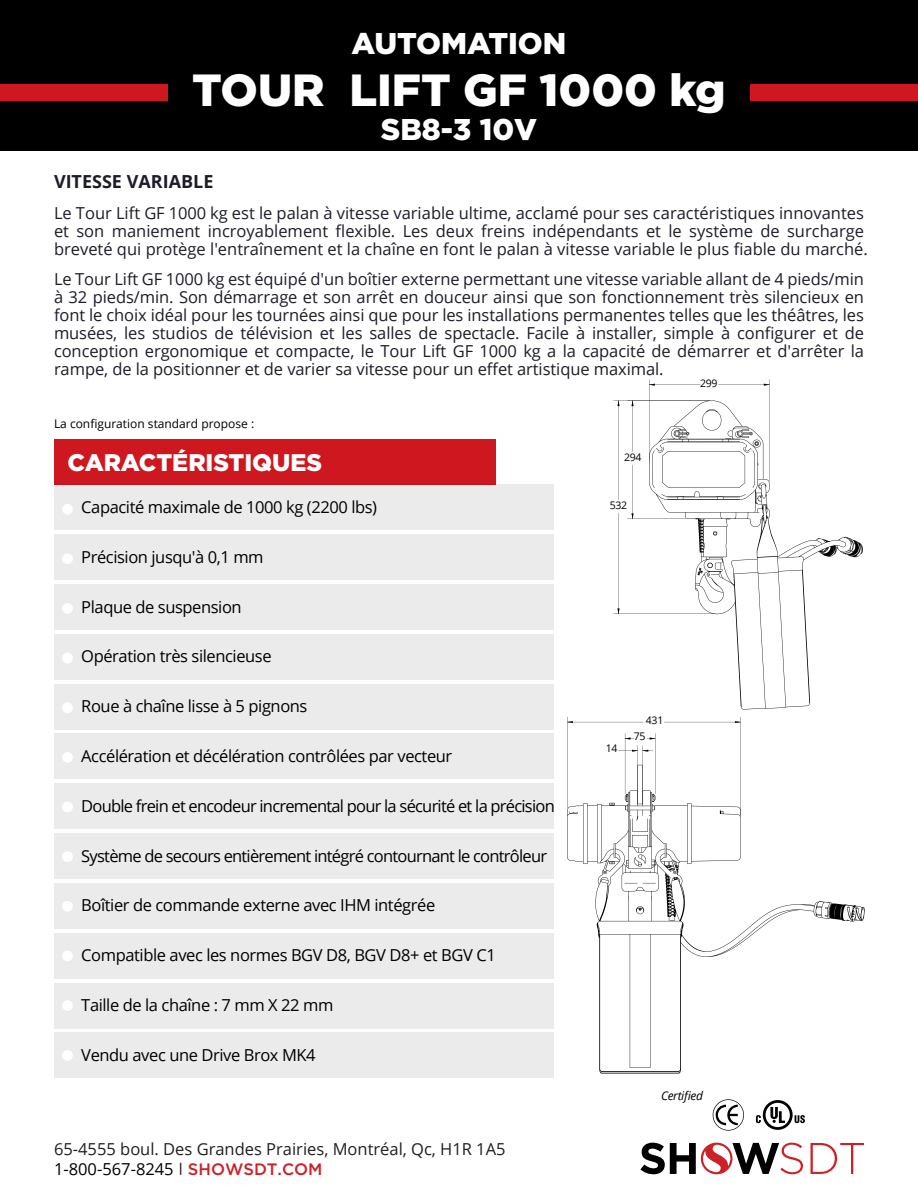
<style>
.page{position:relative;width:918px;height:1188px;background:#fff}
.page>*{position:absolute;margin:0;border:0;box-sizing:border-box;transform-origin:0 0}
.t1{font:900 45px "Gotham";color:#fff}
.t2{font:900 30px "Gotham";color:#fff}
.t3{font:900 24px "Gotham";color:#fff}
.t4{font:700 18px "Open Sans";color:#1e1c29}
.t5{font:16.5px/18px "Open Sans";color:#1e1c29}
.t6{font:16.5px "Open Sans";letter-spacing:-.025em;color:#000}
.t7{font:16.5px "Open Sans";letter-spacing:-.045em;color:#000}
.t8{font:16.5px/19.8px "Open Sans";color:#211e1f}
.t9{font:12px "Open Sans";color:#000}
.t10{font:italic 12px "Open Sans";letter-spacing:-.025em;color:#000}
.t11{font:10.5px "Open Sans";letter-spacing:-.025em;color:#000}
.s1{color:#000}
.s2{font-family:"Gotham";font-weight:500;color:#cc2127}
</style>
<div class="page">
<div style="left:0;top:0;width:918px;height:151px;background:#000"></div>
<div style="left:0;top:85px;width:918px;height:16px;background:#ce171e"></div>
<div style="left:168px;top:66px;width:582px;height:56px;background:#000"></div>
<svg style="left:756px;top:1100px;width:49px;height:30px"></svg>
<svg style="left:713px;top:1099px;width:31px;height:32px"></svg>
<svg style="left:811px;top:1143px;width:53px;height:31px"></svg>
<svg style="left:640px;top:1142px;width:163px;height:32px"></svg>
<div style="left:54px;top:439px;width:441px;height:46px;background:#ce171e"></div>
<div style="left:54px;top:534px;width:500px;height:46px;background:#ebebeb"></div>
<div style="left:54px;top:584px;width:500px;height:46px;background:#ebebeb"></div>
<div style="left:54px;top:634px;width:500px;height:45px;background:#ebebeb"></div>
<div style="left:54px;top:684px;width:500px;height:45px;background:#ebebeb"></div>
<div style="left:54px;top:734px;width:500px;height:45px;background:#ebebeb"></div>
<div style="left:54px;top:783px;width:500px;height:46px;background:#ebebeb"></div>
<div style="left:54px;top:833px;width:500px;height:46px;background:#ebebeb"></div>
<div style="left:54px;top:883px;width:500px;height:46px;background:#ebebeb"></div>
<div style="left:54px;top:933px;width:500px;height:45px;background:#ebebeb"></div>
<div style="left:54px;top:983px;width:500px;height:45px;background:#ebebeb"></div>
<div style="left:54px;top:1033px;width:500px;height:45px;background:#ebebeb"></div>
<div style="left:54px;top:484px;width:500px;height:46px;background:#ebebeb"></div>
<div style="left:62px;top:553px;width:11px;height:11px;background:#fff;border-radius:50%"></div>
<div style="left:62px;top:603px;width:11px;height:11px;background:#fff;border-radius:50%"></div>
<div style="left:62px;top:752px;width:11px;height:11px;background:#fff;border-radius:50%"></div>
<div style="left:62px;top:802px;width:11px;height:10px;background:#fff;border-radius:50%"></div>
<div style="left:62px;top:851px;width:11px;height:11px;background:#fff;border-radius:50%"></div>
<div style="left:62px;top:504px;width:11px;height:11px;background:#fff;border-radius:50%"></div>
<div style="left:62px;top:653px;width:11px;height:11px;background:#fff;border-radius:50%"></div>
<div style="left:62px;top:702px;width:11px;height:11px;background:#fff;border-radius:50%"></div>
<div style="left:62px;top:901px;width:11px;height:11px;background:#fff;border-radius:50%"></div>
<div style="left:62px;top:951px;width:11px;height:10px;background:#fff;border-radius:50%"></div>
<div style="left:62px;top:1000px;width:11px;height:11px;background:#fff;border-radius:50%"></div>
<div style="left:62px;top:1050px;width:11px;height:11px;background:#fff;border-radius:50%"></div>
<svg style="left:567px;top:815px;width:298px;height:259px"></svg>
<svg style="left:567px;top:717px;width:174px;height:98px"></svg>
<svg style="left:735px;top:529px;width:128px;height:181px"></svg>
<svg style="left:613px;top:379px;width:157px;height:236px"></svg>
<h2 class="t2" style="left:352px;top:23px;width:216px">AUTOMATION</h2>
<h1 class="t1" style="left:192px;top:59px;width:535px">TOUR LIFT GF 1000 kg</h1>
<h2 class="t2" style="left:381px;top:109px;width:158px">SB8-3 10V</h2>
<p class="t4" style="left:54px;top:168px;width:161px">VITESSE VARIABLE</p>
<p class="t5" style="left:54px;top:204px;width:815px">Le Tour Lift GF 1000 kg est le palan à vitesse variable ultime, acclamé pour ses caractéristiques innovantes et son maniement incroyablement flexible. Les deux freins indépendants et le système de surcharge breveté qui protège l'entraînement et la chaîne en font le palan à vitesse variable le plus fiable du marché.</p>
<p class="t5" style="left:54px;top:270px;width:812px;text-align:justify">Le Tour Lift GF 1000 kg est équipé d'un boîtier externe permettant une vitesse variable allant de 4 pieds/min à 32 pieds/min. Son démarrage et son arrêt en douceur ainsi que son fonctionnement très silencieux en font le choix idéal pour les tournées ainsi que pour les installations permanentes telles que les théâtres, les musées, les studios de télévision et les salles de spectacle. Facile à installer, simple à configurer et de conception ergonomique et compacte, le Tour Lift GF 1000 kg a la capacité de démarrer et d'arrêter la rampe, de la positionner et de varier sa vitesse pour un effet artistique maximal.</p>
<p class="t11" style="left:700px;top:376px;width:19px">299</p>
<p class="t9" style="left:54px;top:416px;width:202px">La configuration standard propose :</p>
<h3 class="t3" style="left:68px;top:446px;width:256px">CARACTÉRISTIQUES</h3>
<p class="t6" style="left:81px;top:496px;width:297px">Capacité maximale de 1000 kg (2200 lbs)</p>
<p class="t6" style="left:81px;top:546px;width:184px">Précision jusqu'à 0,1 mm</p>
<p class="t6" style="left:81px;top:595px;width:162px">Plaque de suspension</p>
<p class="t6" style="left:81px;top:645px;width:192px">Opération très silencieuse</p>
<p class="t6" style="left:81px;top:695px;width:228px">Roue à chaîne lisse à 5 pignons</p>
<p class="t6" style="left:81px;top:745px;width:373px">Accélération et décélération contrôlées par vecteur</p>
<p class="t7" style="left:81px;top:795px;width:475px">Double frein et encodeur incremental pour la sécurité et la précision</p>
<p class="t7" style="left:81px;top:844px;width:467px">Système de secours entièrement intégré contournant le contrôleur</p>
<p class="t6" style="left:81px;top:894px;width:355px">Boîtier de commande externe avec IHM intégrée</p>
<p class="t6" style="left:81px;top:944px;width:416px">Compatible avec les normes BGV D8, BGV D8+ et BGV C1</p>
<p class="t6" style="left:81px;top:994px;width:254px">Taille de la chaîne : 7 mm X 22 mm</p>
<p class="t6" style="left:81px;top:1044px;width:236px">Vendu avec une Drive Brox MK4</p>
<p class="t8" style="left:54px;top:1139px;width:453px">65-4555 boul. Des Grandes Prairies, Montréal, Qc, H1R 1A5<br><span class="s1">1-800-567-8245</span> <sup>|</sup> <span class="s2">SHOWSDT.COM</span></p>
<p class="t11" style="left:624px;top:450px;width:19px">294</p>
<p class="t11" style="left:610px;top:498px;width:19px">532</p>
<p class="t11" style="left:646px;top:713px;width:19px">431</p>
<p class="t11" style="left:606px;top:741px;width:13px">14</p>
<p class="t11" style="left:634px;top:729px;width:13px">75</p>
<p class="t10" style="left:661px;top:1087px;width:44px">Certified</p>
</div>
